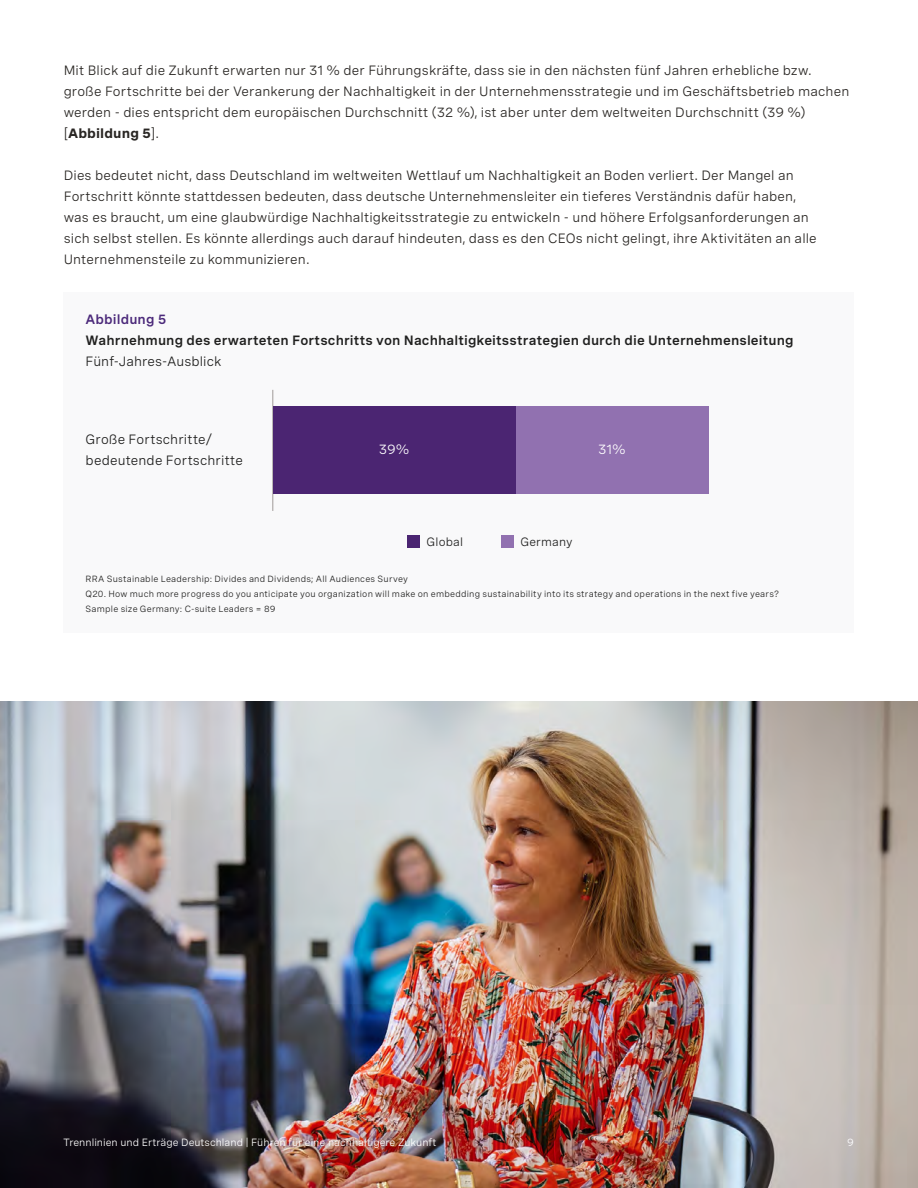
<style>
.page{position:relative;width:918px;height:1188px;background:#fff}
.page>*{position:absolute;margin:0;border:0;box-sizing:border-box;transform-origin:0 0}
.t1{font:13.5px/21px "Spezia";letter-spacing:.01em;color:#292623}
.t2{font:600 13.5px "Spezia";letter-spacing:.01em;color:#20201f}
.t3{font:13.5px/21px "Spezia";letter-spacing:.01em;color:#20201f}
.t4{font:600 13.5px "Spezia";letter-spacing:.01em;color:#4b297a}
.t5{font:13.5px "Spezia";color:#fff}
.t6{font:12px "Spezia";letter-spacing:.015em;color:#20201f}
.t7{font:10.5px "Spezia";color:#fff}
.t8{font:9px/14.7px "Spezia";letter-spacing:.025em;color:#20201f}
.s1{font-weight:700}
</style>
<div class="page">
<img style="left:0;top:702px;width:918px;height:486px">
<div style="left:501px;top:536px;width:13px;height:12px;background:#9171b0"></div>
<div style="left:407px;top:536px;width:13px;height:12px;background:#4b2572"></div>
<hr style="left:273px;top:390px;width:1px;height:121px;background:#a09a98">
<div style="left:516px;top:407px;width:192px;height:87px;background:#9171b0"></div>
<div style="left:273px;top:407px;width:243px;height:87px;background:#4b2572"></div>
<p class="t1" style="left:64px;top:59px;width:787px">Mit Blick auf die Zukunft erwarten nur 31 % der Führungskräfte, dass sie in den nächsten fünf Jahren erhebliche bzw. große Fortschritte bei der Verankerung der Nachhaltigkeit in der Unternehmensstrategie und im Geschäftsbetrieb machen werden - dies entspricht dem europäischen Durchschnitt (32 %), ist aber unter dem weltweiten Durchschnitt (39 %) [<span class="s1">Abbildung 5</span>].</p>
<p class="t1" style="left:64px;top:164px;width:754px">Dies bedeutet nicht, dass Deutschland im weltweiten Wettlauf um Nachhaltigkeit an Boden verliert. Der Mangel an Fortschritt könnte stattdessen bedeuten, dass deutsche Unternehmensleiter ein tieferes Verständnis dafür haben, was es braucht, um eine glaubwürdige Nachhaltigkeitsstrategie zu entwickeln - und höhere Erfolgsanforderungen an sich selbst stellen. Es könnte allerdings auch darauf hindeuten, dass es den CEOs nicht gelingt, ihre Aktivitäten an alle Unternehmensteile zu kommunizieren.</p>
<p class="t4" style="left:86px;top:309px;width:82px">Abbildung 5</p>
<p class="t2" style="left:86px;top:330px;width:709px">Wahrnehmung des erwarteten Fortschritts von Nachhaltigkeitsstrategien durch die Unternehmensleitung</p>
<p class="t3" style="left:86px;top:350px;width:137px">Fünf-Jahres-Ausblick</p>
<p class="t3" style="left:86px;top:428px;width:159px">Große Fortschritte/ bedeutende Fortschritte</p>
<p class="t5" style="left:379px;top:440px;width:32px">39%</p>
<p class="t5" style="left:598px;top:440px;width:29px">31%</p>
<p class="t6" style="left:427px;top:533px;width:38px">Global</p>
<p class="t6" style="left:520px;top:533px;width:54px">Germany</p>
<p class="t8" style="left:86px;top:571px;width:695px">RRA Sustainable Leadership: Divides and Dividends; All Audiences Survey<br>Q20. How much more progress do you anticipate you organization will make on embedding sustainability into its strategy and operations in the next five years?<br>Sample size Germany: C-suite Leaders = 89</p>
<p class="t7" style="left:63px;top:1134px;width:375px">Trennlinien und Erträge Deutschland | Führen für eine nachhaltigere Zukunft</p>
<p class="t7" style="left:847px;top:1134px;width:8px">9</p>
</div>
